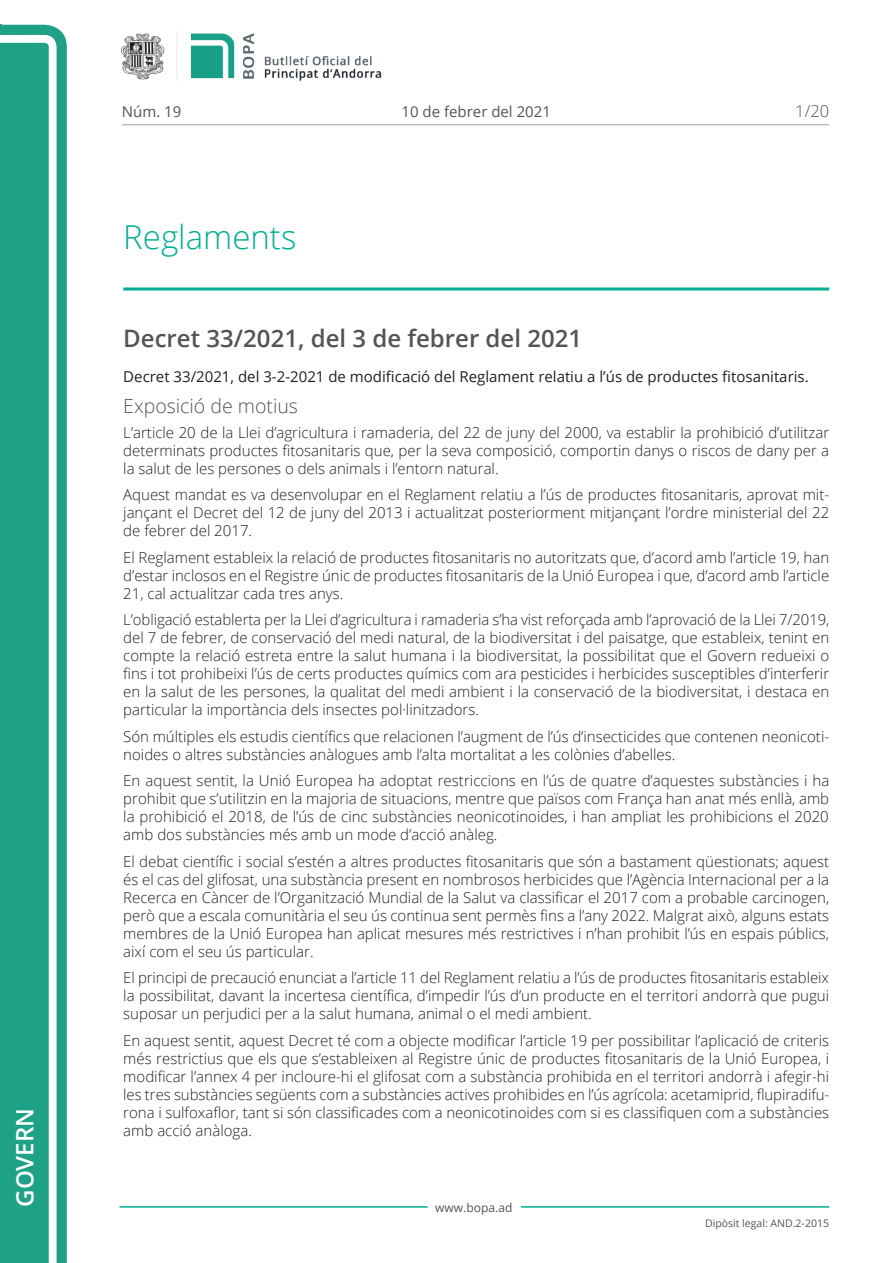
<style>
.page{position:relative;width:893px;height:1263px;background:#fff}
.page>*{position:absolute;margin:0;border:0;box-sizing:border-box;transform-origin:0 0}
.Titol_2_PAG{font:300 33px "Open Sans";color:#00ae91}
.Titol_3{font:600 24px "Open Sans";color:#545454}
.t1{font:600 24px "Open Sans";color:#fff}
.Titol_5{font:300 19.5px "Open Sans";color:#545454}
.num_pagina{font:300 16.5px "Open Sans";color:#545454}
.Body_text{font:300 15px/18px "Open Sans";color:#231f20;text-align:justify}
.Body_text_sumari{font:15px "Open Sans";color:#231f20}
.carrer{font:15px "Open Sans";color:#545454}
.t2{font:12px "Open Sans";color:#545454}
.t3{font:10.5px "Open Sans";color:#545454}
</style>
<div class="page">
<svg style="left:0;top:25px;width:67px;height:1238px;fill:#1ea187"></svg>
<div style="left:0;top:43px;width:49px;height:1220px;background:#1ea187"></div>
<img style="left:122px;top:32px;width:260px;height:49px">
<hr style="left:119px;top:1206px;width:309px;height:2px;background:#00ae91">
<hr style="left:521px;top:1206px;width:308px;height:2px;background:#00ae91">
<hr style="left:122px;top:124px;width:707px;height:1px;background:#bcbdc0">
<hr style="left:123px;top:287px;width:706px;height:3px;background:#00ae91">
<p class="t1" style="left:8px;top:1207px;width:100px;rotate:-90deg">Govern</p>
<p class="carrer" style="left:122px;top:102px;width:61px">Núm. 19</p>
<p class="carrer" style="left:402px;top:102px;width:151px">10 de febrer del 2021</p>
<p class="Titol_2_PAG" style="left:123px;top:215px;width:175px">Reglaments</p>
<p class="num_pagina" style="left:795px;top:100px;width:35px">1/20</p>
<p class="Titol_3" style="left:123px;top:321px;width:460px">Decret 33/2021, del 3 de febrer del 2021</p>
<p class="Body_text_sumari" style="left:123px;top:366px;width:687px">Decret 33/2021, del 3-2-2021 de modificació del Reglament relatiu a l’ús de productes fitosanitaris.</p>
<p class="Titol_5" style="left:123px;top:392px;width:176px">Exposició de motius</p>
<p class="Body_text" style="left:123px;top:423px;width:707px">L’article 20 de la Llei d’agricultura i ramaderia, del 22 de juny del 2000, va establir la prohibició d’utilitzar determinats productes fitosanitaris que, per la seva composició, comportin danys o riscos de dany per a la salut de les persones o dels animals i l’entorn natural.</p>
<p class="Body_text" style="left:123px;top:485px;width:707px">Aquest mandat es va desenvolupar en el Reglament relatiu a l’ús de productes fitosanitaris, aprovat mit&shy;jançant el Decret del 12 de juny del 2013 i actualitzat posteriorment mitjançant l’ordre ministerial del 22 de febrer del 2017.</p>
<p class="Body_text" style="left:123px;top:548px;width:707px">El Reglament estableix la relació de productes fitosanitaris no autoritzats que, d’acord amb l’article 19, han d’estar inclosos en el Registre únic de productes fitosanitaris de la Unió Europea i que, d’acord amb l’article 21, cal actualitzar cada tres anys.</p>
<p class="Body_text" style="left:123px;top:610px;width:708px">L’obligació establerta per la Llei d’agricultura i ramaderia s’ha vist reforçada amb l’aprovació de la Llei 7/2019, del 7 de febrer, de conservació del medi natural, de la biodiversitat i del paisatge, que estableix, tenint en compte la relació estreta entre la salut humana i la biodiversitat, la possibilitat que el Govern redueixi o fins i tot prohibeixi l’ús de certs productes químics com ara pesticides i herbicides susceptibles d’interferir en la salut de les persones, la qualitat del medi ambient i la conservació de la biodiversitat, i destaca en particular la importància dels insectes pol·linitzadors.</p>
<p class="Body_text" style="left:123px;top:727px;width:707px">Són múltiples els estudis científics que relacionen l’augment de l’ús d’insecticides que contenen neonicoti&shy;noides o altres substàncies anàlogues amb l’alta mortalitat a les colònies d’abelles.</p>
<p class="Body_text" style="left:123px;top:771px;width:708px">En aquest sentit, la Unió Europea ha adoptat restriccions en l’ús de quatre d’aquestes substàncies i ha prohibit que s’utilitzin en la majoria de situacions, mentre que països com França han anat més enllà, amb la prohibició el 2018, de l’ús de cinc substàncies neonicotinoides, i han ampliat les prohibicions el 2020 amb dos substàncies més amb un mode d’acció anàleg.</p>
<p class="Body_text" style="left:123px;top:852px;width:707px">El debat científic i social s’estén a altres productes fitosanitaris que són a bastament qüestionats; aquest és el cas del glifosat, una substància present en nombrosos herbicides que l’Agència Internacional per a la Recerca en Càncer de l’Organització Mundial de la Salut va classificar el 2017 com a probable carcinogen, però que a escala comunitària el seu ús continua sent permès fins a l’any 2022. Malgrat això, alguns estats membres de la Unió Europea han aplicat mesures més restrictives i n’han prohibit l’ús en espais públics, així com el seu ús particular.</p>
<p class="Body_text" style="left:123px;top:968px;width:707px">El principi de precaució enunciat a l’article 11 del Reglament relatiu a l’ús de productes fitosanitaris estableix la possibilitat, davant la incertesa científica, d’impedir l’ús d’un producte en el territori andorrà que pugui suposar un perjudici per a la salut humana, animal o el medi ambient.</p>
<p class="Body_text" style="left:123px;top:1031px;width:707px">En aquest sentit, aquest Decret té com a objecte modificar l’article 19 per possibilitar l’aplicació de criteris més restrictius que els que s’estableixen al Registre únic de productes fitosanitaris de la Unió Europea, i modificar l’annex 4 per incloure-hi el glifosat com a substància prohibida en el territori andorrà i afegir-hi les tres substàncies següents com a substàncies actives prohibides en l’ús agrícola: acetamiprid, flupiradifu&shy;rona i sulfoxaflor, tant si són classificades com a neonicotinoides com si es classifiquen com a substàncies amb acció anàloga.</p>
<p class="t2" style="left:435px;top:1199px;width:79px">www.bopa.ad</p>
<p class="t3" style="left:705px;top:1216px;width:125px">Dipòsit legal: AND.2-2015</p>
</div>
